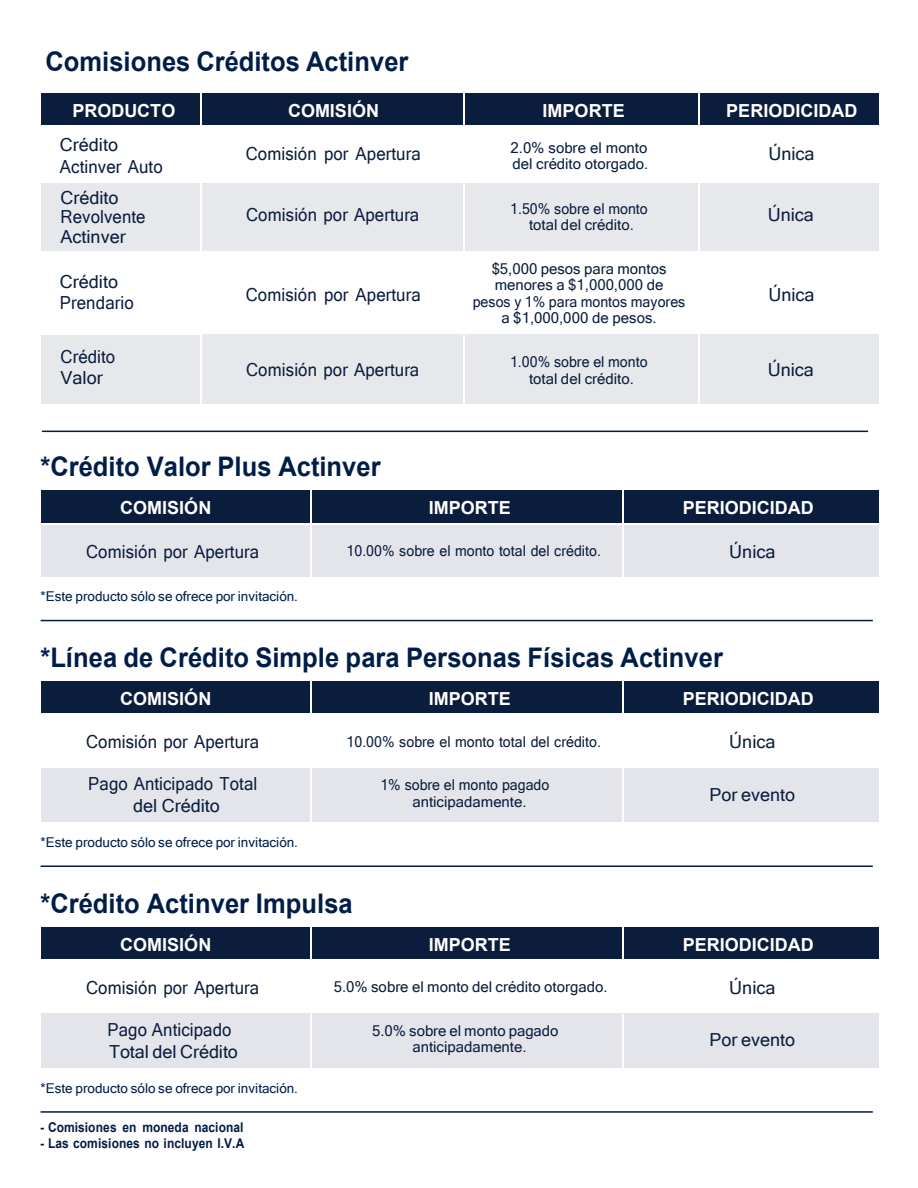
<style>
.page{position:relative;width:918px;height:1188px;background:#fff}
.page>*{position:absolute;margin:0;border:0;box-sizing:border-box;transform-origin:0 0}
.t1{font:700 27px "Arial";color:#001d48;scale:.94 1}
.t2{font:18px/21.6px "Microsoft Sans Serif";letter-spacing:.005em;color:#0a1d3d;scale:.93 1}
.t3{font:700 18px "Arial";color:#fff}
.t4{font:18px/21.6px "Microsoft Sans Serif";letter-spacing:.005em;color:#0a1d3d}
.t5{font:15px/16.5px "Microsoft Sans Serif";color:#0a1d3d;text-align:center}
.t6{font:15px/16.5px "Microsoft Sans Serif";color:#0a1d3d;text-align:center;scale:.95 1}
.t7{font:13.5px "Microsoft Sans Serif";color:#001d48}
.t8{font:700 13.5px "Arial";letter-spacing:.005em;color:#001d48;scale:.89 1}
</style>
<div class="page">
<hr style="left:42px;top:431px;width:826px;height:1px;background:#001d48">
<hr style="left:41px;top:620px;width:832px;height:1px;background:#001d48">
<hr style="left:41px;top:866px;width:832px;height:1px;background:#001d48">
<hr style="left:41px;top:1111px;width:832px;height:2px;background:#001d48">
<div style="left:41px;top:93px;width:159px;height:32px;background:#0a1d3d"></div>
<div style="left:202px;top:93px;width:261px;height:32px;background:#0a1d3d"></div>
<div style="left:465px;top:93px;width:233px;height:32px;background:#0a1d3d"></div>
<div style="left:699px;top:93px;width:180px;height:32px;background:#0a1d3d"></div>
<div style="left:41px;top:335px;width:159px;height:69px;background:#e6e8eb"></div>
<div style="left:202px;top:335px;width:261px;height:69px;background:#e6e8eb"></div>
<div style="left:465px;top:335px;width:233px;height:69px;background:#e6e8eb"></div>
<div style="left:699px;top:335px;width:180px;height:69px;background:#e6e8eb"></div>
<div style="left:41px;top:491px;width:269px;height:32px;background:#0a1d3d"></div>
<div style="left:312px;top:491px;width:310px;height:32px;background:#0a1d3d"></div>
<div style="left:624px;top:491px;width:255px;height:32px;background:#0a1d3d"></div>
<div style="left:41px;top:524px;width:269px;height:53px;background:#e3e5eb"></div>
<div style="left:312px;top:524px;width:310px;height:53px;background:#e3e5eb"></div>
<div style="left:624px;top:524px;width:255px;height:53px;background:#e3e5eb"></div>
<div style="left:41px;top:681px;width:269px;height:33px;background:#0a1d3d"></div>
<div style="left:312px;top:681px;width:310px;height:33px;background:#0a1d3d"></div>
<div style="left:624px;top:681px;width:255px;height:33px;background:#0a1d3d"></div>
<div style="left:41px;top:768px;width:269px;height:54px;background:#e3e5eb"></div>
<div style="left:312px;top:768px;width:310px;height:54px;background:#e3e5eb"></div>
<div style="left:624px;top:768px;width:255px;height:54px;background:#e3e5eb"></div>
<div style="left:41px;top:927px;width:269px;height:32px;background:#0a1d3d"></div>
<div style="left:312px;top:927px;width:310px;height:32px;background:#0a1d3d"></div>
<div style="left:624px;top:927px;width:255px;height:32px;background:#0a1d3d"></div>
<div style="left:41px;top:1014px;width:269px;height:54px;background:#e3e5eb"></div>
<div style="left:312px;top:1014px;width:310px;height:54px;background:#e3e5eb"></div>
<div style="left:624px;top:1014px;width:255px;height:54px;background:#e3e5eb"></div>
<div style="left:41px;top:183px;width:159px;height:68px;background:#e6e8eb"></div>
<div style="left:202px;top:183px;width:261px;height:68px;background:#e6e8eb"></div>
<div style="left:465px;top:183px;width:233px;height:68px;background:#e6e8eb"></div>
<div style="left:699px;top:183px;width:180px;height:68px;background:#e6e8eb"></div>
<h1 class="t1" style="left:45px;top:43px;width:388px">Comisiones Créditos Actinver</h1>
<p class="t3" style="left:72px;top:99px;width:105px">PRODUCTO</p>
<p class="t3" style="left:288px;top:99px;width:93px">COMISIÓN</p>
<p class="t3" style="left:543px;top:99px;width:84px">IMPORTE</p>
<p class="t3" style="left:726px;top:99px;width:133px">PERIODICIDAD</p>
<p class="t4" style="left:60px;top:134px;width:104px">Crédito<br>Actinver Auto</p>
<p class="t5" style="left:511px;top:139px;width:139px;text-align:left">2.0% sobre el monto del crédito otorgado.</p>
<p class="t4" style="left:768px;top:143px;width:48px">Única</p>
<p class="t2" style="left:246px;top:143px;width:190px">Comisión por Apertura</p>
<p class="t4" style="left:60px;top:188px;width:87px;line-height:19.5px">Crédito<br>Revolvente<br>Actinver</p>
<p class="t4" style="left:60px;top:271px;width:75px">Crédito<br>Prendario</p>
<p class="t2" style="left:60px;top:345px;width:60px">Crédito<br>Valor</p>
<p class="t2" style="left:246px;top:204px;width:188px">Comisión por Apertura</p>
<p class="t6" style="left:510px;top:200px;width:146px">1.50% sobre el monto total del crédito.</p>
<p class="t4" style="left:768px;top:204px;width:48px">Única</p>
<p class="t2" style="left:246px;top:284px;width:190px">Comisión por Apertura</p>
<p class="t5" style="left:473px;top:260px;width:214px">$5,000 pesos para montos menores a $1,000,000 de<br>pesos y 1% para montos mayores a $1,000,000 de pesos.</p>
<p class="t4" style="left:768px;top:284px;width:48px">Única</p>
<p class="t2" style="left:246px;top:359px;width:188px">Comisión por Apertura</p>
<p class="t6" style="left:510px;top:354px;width:146px">1.00% sobre el monto total del crédito.</p>
<p class="t4" style="left:768px;top:359px;width:48px">Única</p>
<h1 class="t1" style="left:40px;top:449px;width:363px">*Crédito Valor Plus Actinver</h1>
<p class="t3" style="left:120px;top:496px;width:93px">COMISIÓN</p>
<p class="t3" style="left:429px;top:496px;width:84px">IMPORTE</p>
<p class="t3" style="left:683px;top:496px;width:133px">PERIODICIDAD</p>
<p class="t2" style="left:86px;top:540px;width:188px">Comisión por Apertura</p>
<p class="t6" style="left:347px;top:543px;width:269px">10.00% sobre el monto total del crédito.</p>
<p class="t4" style="left:729px;top:540px;width:48px">Única</p>
<p class="t7" style="left:40px;top:589px;width:259px">*Este producto sólo se ofrece por invitación.</p>
<h1 class="t1" style="left:40px;top:640px;width:728px">*Línea de Crédito Simple para Personas Físicas Actinver</h1>
<p class="t3" style="left:120px;top:687px;width:93px">COMISIÓN</p>
<p class="t3" style="left:429px;top:687px;width:84px">IMPORTE</p>
<p class="t3" style="left:683px;top:687px;width:133px">PERIODICIDAD</p>
<p class="t2" style="left:86px;top:731px;width:188px">Comisión por Apertura</p>
<p class="t6" style="left:347px;top:733px;width:269px">10.00% sobre el monto total del crédito.</p>
<p class="t4" style="left:729px;top:731px;width:48px">Única</p>
<p class="t2" style="left:88px;top:773px;width:183px;text-align:center">Pago Anticipado Total del Crédito</p>
<p class="t6" style="left:412px;top:777px;width:146px;text-align:left;text-indent:-32px">1% sobre el monto pagado anticipadamente.</p>
<p class="t4" style="left:709px;top:784px;width:87px">Por evento</p>
<p class="t7" style="left:40px;top:835px;width:259px">*Este producto sólo se ofrece por invitación.</p>
<h1 class="t1" style="left:40px;top:885px;width:334px">*Crédito Actinver Impulsa</h1>
<p class="t3" style="left:120px;top:933px;width:93px">COMISIÓN</p>
<p class="t3" style="left:429px;top:933px;width:84px">IMPORTE</p>
<p class="t3" style="left:683px;top:933px;width:133px">PERIODICIDAD</p>
<p class="t2" style="left:86px;top:977px;width:188px">Comisión por Apertura</p>
<p class="t5" style="left:334px;top:979px;width:275px">5.0% sobre el monto del crédito otorgado.</p>
<p class="t4" style="left:729px;top:977px;width:48px">Única</p>
<p class="t2" style="left:107px;top:1019px;width:142px">Pago Anticipado<br>Total del Crédito</p>
<p class="t5" style="left:372px;top:1023px;width:188px">5.0% sobre el monto pagado anticipadamente.</p>
<p class="t4" style="left:709px;top:1029px;width:87px">Por evento</p>
<p class="t7" style="left:40px;top:1081px;width:259px">*Este producto sólo se ofrece por invitación.</p>
<p class="t8" style="left:40px;top:1119px;width:230px">- Comisiones en moneda nacional</p>
<p class="t8" style="left:40px;top:1135px;width:231px">- Las comisiones no incluyen I.V.A</p>
</div>
